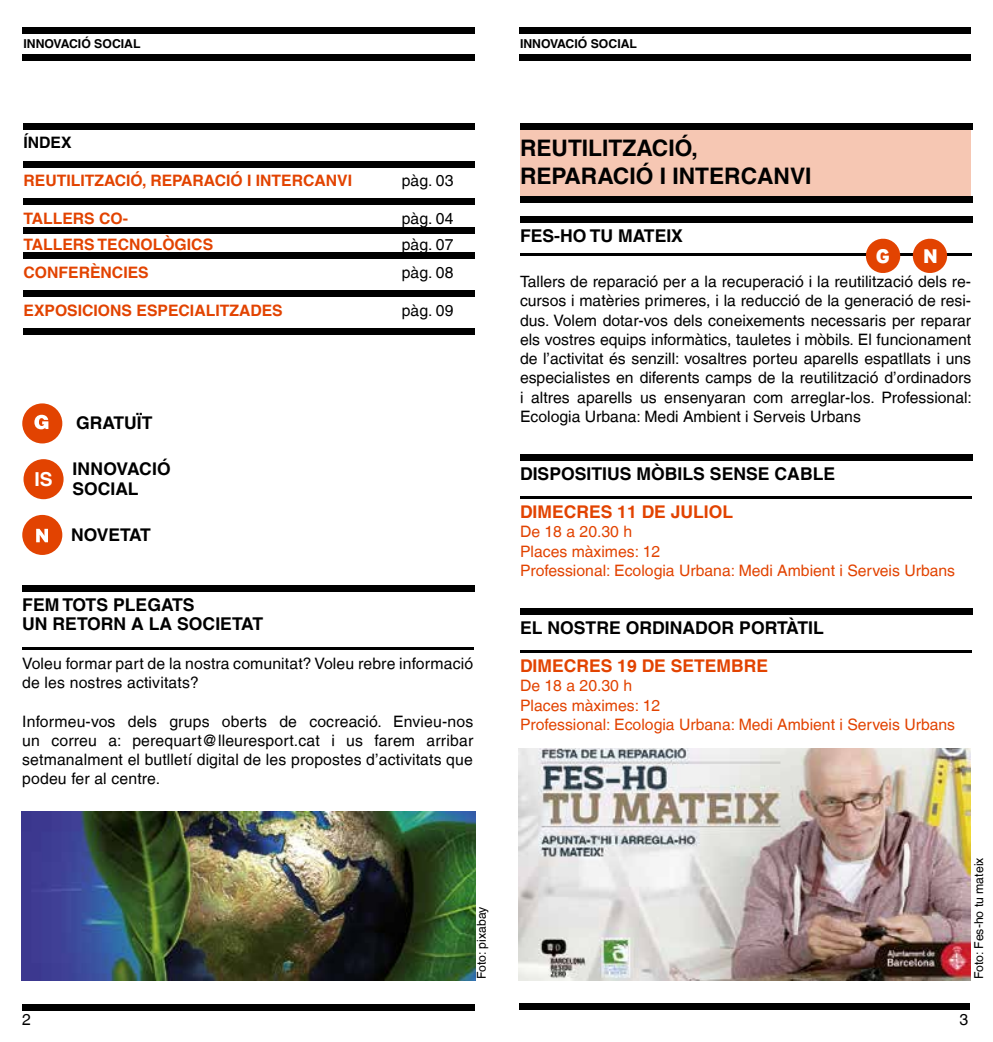
<style>
.page{position:relative;width:993px;height:1042px;background:#fff}
.page>*{position:absolute;margin:0;border:0;box-sizing:border-box;transform-origin:0 0}
.t1{font:700 22.75px/27.3px "Helvetica LT";color:#000}
.t2{font:900 19.43px "Interstate Mono";color:#fff}
.t3{font:700 19.25px "Helvetica LT";color:#fff}
.t4{font:700 17.68px/19.2px "Helvetica LT";color:#000}
.t5{font:700 17.5px "Helvetica LT";color:#e24301}
.t6{font:700 17.5px/19.2px "Helvetica LT";color:#000}
.t7{font:700 17.5px "Helvetica LT";letter-spacing:-.025em;color:#000}
.t8{font:15.75px/19.2px "Helvetica LT";letter-spacing:.01em;color:#000;text-align:justify}
.t9{font:15.75px/19.2px "Helvetica LT";color:#e24301}
.t10{font:700 15.75px "Helvetica LT";color:#e24301}
.t11{font:700 15.75px "Helvetica LT";color:#000}
.t12{font:12.25px "Helvetica LT";color:#000}
.t13{font:700 12.25px "Helvetica LT";color:#000}
</style>
<div class="page">
<div style="left:22px;top:27px;width:452px;height:6px;background:#000"></div>
<div style="left:518px;top:27px;width:452px;height:6px;background:#000"></div>
<div style="left:22px;top:54px;width:452px;height:6px;background:#000"></div>
<div style="left:518px;top:54px;width:452px;height:6px;background:#000"></div>
<div style="left:22px;top:1004px;width:452px;height:6px;background:#000"></div>
<div style="left:518px;top:1003px;width:451px;height:6px;background:#000"></div>
<div style="left:23px;top:123px;width:451px;height:6px;background:#000"></div>
<div style="left:23px;top:161px;width:451px;height:6px;background:#000"></div>
<div style="left:23px;top:199px;width:451px;height:6px;background:#000"></div>
<div style="left:23px;top:227px;width:451px;height:6px;background:#000"></div>
<div style="left:23px;top:253px;width:451px;height:6px;background:#000"></div>
<div style="left:23px;top:290px;width:451px;height:7px;background:#000"></div>
<div style="left:23px;top:328px;width:451px;height:6px;background:#000"></div>
<div style="left:22px;top:586px;width:452px;height:6px;background:#000"></div>
<hr style="left:22px;top:647px;width:452px;height:2px;background:#000">
<div style="left:520px;top:124px;width:450px;height:74px;background:#f6c7b3"></div>
<div style="left:520px;top:123px;width:452px;height:6px;background:#000"></div>
<div style="left:520px;top:197px;width:452px;height:6px;background:#000"></div>
<div style="left:520px;top:216px;width:452px;height:6px;background:#000"></div>
<hr style="left:520px;top:253px;width:451px;height:3px;background:#000">
<svg style="left:912px;top:238px;width:36px;height:35px"></svg>
<svg style="left:865px;top:238px;width:36px;height:35px"></svg>
<div style="left:520px;top:454px;width:452px;height:6px;background:#000"></div>
<hr style="left:520px;top:496px;width:450px;height:3px;background:#000">
<div style="left:520px;top:608px;width:452px;height:6px;background:#000"></div>
<hr style="left:520px;top:650px;width:450px;height:3px;background:#000">
<img style="left:21px;top:812px;width:454px;height:168px">
<div style="left:22px;top:515px;width:40px;height:40px;background:#e24301;border-radius:50%"></div>
<svg style="left:36px;top:529px;width:12px;height:13px"></svg>
<div style="left:22px;top:403px;width:40px;height:40px;background:#e24301;border-radius:50%"></div>
<svg style="left:34px;top:415px;width:14px;height:14px"></svg>
<div style="left:23px;top:459px;width:41px;height:40px;background:#e24301;border-radius:50%"></div>
<img style="left:518px;top:748px;width:452px;height:232px">
<p class="t13" style="left:23px;top:36px;width:119px">INNOVACIÓ SOCIAL</p>
<p class="t13" style="left:520px;top:36px;width:119px">INNOVACIÓ SOCIAL</p>
<p class="t11" style="left:23px;top:133px;width:50px">ÍNDEX</p>
<p class="t10" style="left:23px;top:171px;width:330px">REUTILITZACIÓ, REPARACIÓ I INTERCANVI</p>
<p class="t8" style="left:401px;top:171px;width:53px">pàg. 03</p>
<p class="t10" style="left:23px;top:209px;width:106px">TALLERS CO-</p>
<p class="t8" style="left:401px;top:209px;width:53px">pàg. 04</p>
<p class="t10" style="left:23px;top:234px;width:191px">TALLERS TECNOLÒGICS</p>
<p class="t8" style="left:401px;top:234px;width:53px">pàg. 07</p>
<p class="t10" style="left:23px;top:263px;width:127px">CONFERÈNCIES</p>
<p class="t8" style="left:401px;top:263px;width:53px">pàg. 08</p>
<p class="t10" style="left:23px;top:300px;width:261px">EXPOSICIONS ESPECIALITZADES</p>
<p class="t8" style="left:401px;top:300px;width:53px">pàg. 09</p>
<p class="t3" style="left:34px;top:467px;width:20px">IS</p>
<p class="t6" style="left:76px;top:413px;width:78px">GRATUÏT</p>
<p class="t6" style="left:72px;top:459px;width:100px">INNOVACIÓ<br>SOCIAL</p>
<p class="t7" style="left:71px;top:524px;width:81px">NOVETAT</p>
<p class="t4" style="left:22px;top:595px;width:242px">FEM TOTS PLEGATS<br>UN RETORN A LA SOCIETAT</p>
<p class="t8" style="left:22px;top:654px;width:452px">Voleu formar part de la nostra comunitat? Voleu rebre informació de les nostres activitats?</p>
<p class="t8" style="left:22px;top:711px;width:452px">Informeu-vos dels grups oberts de cocreació. Envieu-nos un correu a: perequart@lleuresport.cat i us farem arribar setmanalment el butlletí digital de les propostes d’activitats que podeu fer al centre.</p>
<p class="t12" style="left:474px;top:979px;width:74px;rotate:-90deg">Foto: pixabay</p>
<h1 class="t1" style="left:520px;top:134px;width:293px">REUTILITZACIÓ,<br>REPARACIÓ I INTERCANVI</h1>
<p class="t4" style="left:520px;top:225px;width:164px">FES-HO TU MATEIX</p>
<p class="t2" style="left:875px;top:245px;width:16px">G</p>
<p class="t2" style="left:922px;top:245px;width:16px">N</p>
<p class="t8" style="left:520px;top:272px;width:453px">Tallers de reparació per a la recuperació i la reutilització dels re&shy;cursos i matèries primeres, i la reducció de la generació de resi&shy;dus. Volem dotar-vos dels coneixements necessaris per reparar els vostres equips informàtics, tauletes i mòbils. El funcionament de l’activitat és senzill: vosaltres porteu aparells espatllats i uns especialistes en diferents camps de la reutilització d’ordinadors i altres aparells us ensenyaran com arreglar-los. Professional:<br>Ecologia Urbana: Medi Ambient i Serveis Urbans</p>
<p class="t4" style="left:520px;top:463px;width:316px">DISPOSITIUS MÒBILS SENSE CABLE</p>
<p class="t5" style="left:520px;top:501px;width:214px">DIMECRES 11 DE JULIOL</p>
<p class="t9" style="left:520px;top:522px;width:436px">De 18 a 20.30 h<br>Places màximes: 12<br>Professional: Ecologia Urbana: Medi Ambient i Serveis Urbans</p>
<p class="t4" style="left:520px;top:617px;width:305px">EL NOSTRE ORDINADOR PORTÀTIL</p>
<p class="t5" style="left:520px;top:655px;width:249px">DIMECRES 19 DE SETEMBRE</p>
<p class="t9" style="left:520px;top:676px;width:436px">De 18 a 20.30 h<br>Places màximes: 12<br>Professional: Ecologia Urbana: Medi Ambient i Serveis Urbans</p>
<p class="t12" style="left:971px;top:979px;width:123px;rotate:-90deg">Foto: Fes-ho tu mateix</p>
<p class="t8" style="left:22px;top:1009px;width:10px">2</p>
<p class="t8" style="left:959px;top:1009px;width:10px">3</p>
</div>
